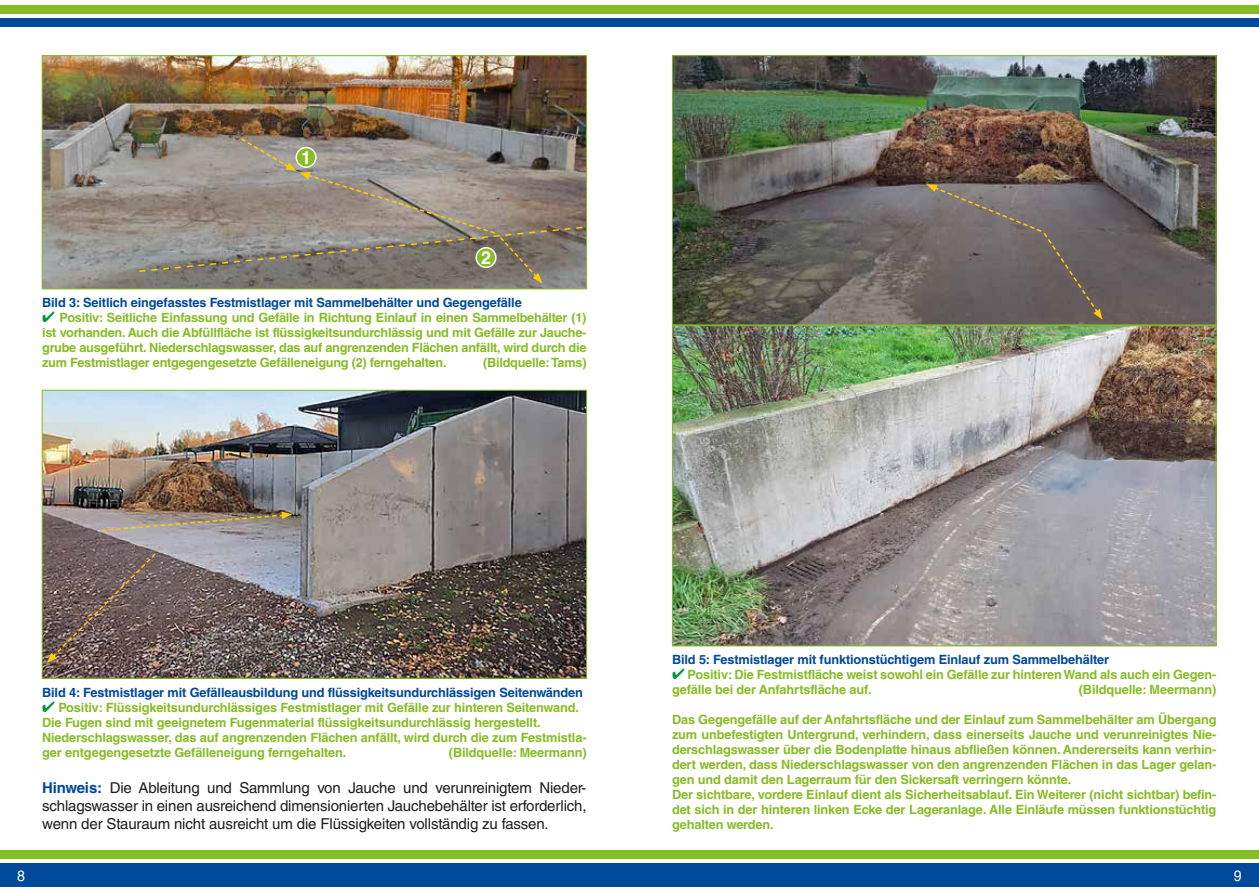
<style>
.page{position:relative;width:1259px;height:893px;background:#fff}
.page>*{position:absolute;margin:0;border:0;box-sizing:border-box;transform-origin:0 0}
.t1{font:700 18px "Helvetica LT Std";color:#fff}
.t2{font:15px/18px "Helvetica LT Std";letter-spacing:-.01em;color:#1d1d1b;text-align:justify}
.t3{font:15px "Helvetica LT Std";color:#fff;scale:.95 1}
.t4{font:700 12.75px/15px "Helvetica LT Std";letter-spacing:-.01em;color:#86bc25}
.t5{font:700 12.75px "Helvetica LT Std";letter-spacing:-.01em;color:#00489a}
.s1{color:#009641}
.s2{font-weight:700;color:#00489a}
</style>
<div class="page">
<div style="left:0;top:864px;width:1259px;height:23px;background:#00489a"></div>
<div style="left:0;top:850px;width:1259px;height:8px;background:#86bc25"></div>
<div style="left:0;top:18px;width:1259px;height:9px;background:#00489a"></div>
<div style="left:0;top:6px;width:1259px;height:8px;background:#86bc25"></div>
<img style="left:44px;top:57px;width:541px;height:230px">
<div style="left:42px;top:55px;width:545px;height:234px;border:1px solid #86bc25"></div>
<svg style="left:138px;top:137px;width:446px;height:146px;background:#908880"></svg>
<div style="left:296px;top:148px;width:20px;height:19px;background:#86bc25;border-radius:50%"></div>
<div style="left:295px;top:147px;width:22px;height:21px;border:2px solid #fff;border-radius:50%"></div>
<div style="left:476px;top:248px;width:20px;height:19px;background:#86bc25;border-radius:50%"></div>
<div style="left:475px;top:247px;width:21px;height:21px;border:2px solid #fff;border-radius:50%"></div>
<img style="left:44px;top:392px;width:541px;height:285px">
<div style="left:42px;top:390px;width:545px;height:289px;border:1px solid #86bc25"></div>
<svg style="left:100px;top:511px;width:192px;height:21px;background:#9e9287"></svg>
<svg style="left:47px;top:552px;width:110px;height:111px;background:#725f5b"></svg>
<img style="left:674px;top:57px;width:540px;height:587px">
<div style="left:672px;top:55px;width:544px;height:270px;border:1px solid #86bc25"></div>
<svg style="left:926px;top:184px;width:176px;height:136px;background:#706868"></svg>
<h1 class="t1" style="left:301px;top:147px;width:12px">1</h1>
<h1 class="t1" style="left:481px;top:247px;width:12px">2</h1>
<p class="t5" style="left:42px;top:295px;width:481px">Bild 3: Seitlich eingefasstes Festmistlager mit Sammelbehälter und Gegengefälle</p>
<p class="t4" style="left:42px;top:310px;width:546px;text-align:justify"><span class="s1">✔</span> Positiv: Seitliche Einfassung und Gefälle in Richtung Einlauf in einen Sammelbehälter (1) ist vorhanden. Auch die Abfüllfläche ist flüssigkeitsundurchlässig und mit Gefälle zur Jauche&shy;grube ausgeführt. Niederschlagswasser, das auf angrenzenden Flächen anfällt, wird durch die zum Festmistlager entgegengesetzte Gefälleneigung (2) ferngehalten.</p>
<p class="t4" style="left:483px;top:355px;width:105px">(Bildquelle: Tams)</p>
<p class="t5" style="left:42px;top:685px;width:542px">Bild 4: Festmistlager mit Gefälleausbildung und flüssigkeitsundurchlässigen Seitenwänden</p>
<p class="t4" style="left:42px;top:700px;width:546px"><span class="s1">✔</span> Positiv: Flüssigkeitsundurchlässiges Festmistlager mit Gefälle zur hinteren Seitenwand.<br>Die Fugen sind mit geeignetem Fugenmaterial flüssigkeitsundurchlässig hergestellt.<br>Niederschlagswasser, das auf angrenzenden Flächen anfällt, wird durch die zum Festmistla&shy;ger entgegengesetzte Gefälleneigung ferngehalten.</p>
<p class="t4" style="left:449px;top:745px;width:139px">(Bildquelle: Meermann)</p>
<p class="t2" style="left:42px;top:779px;width:546px"><span class="s2">Hinweis:</span> Die Ableitung und Sammlung von Jauche und verunreinigtem Nieder&shy;schlagswasser in einen ausreichend dimensionierten Jauchebehälter ist erforderlich, wenn der Stauraum nicht ausreicht um die Flüssigkeiten vollständig zu fassen.</p>
<p class="t5" style="left:672px;top:652px;width:438px">Bild 5: Festmistlager mit funktionstüchtigem Einlauf zum Sammelbehälter</p>
<p class="t4" style="left:672px;top:667px;width:546px"><span class="s1">✔</span> Positiv: Die Festmistfläche weist sowohl ein Gefälle zur hinteren Wand als auch ein Gegen&shy;gefälle bei der Anfahrtsfläche auf.</p>
<p class="t4" style="left:1078px;top:682px;width:139px">(Bildquelle: Meermann)</p>
<p class="t4" style="left:672px;top:712px;width:546px">Das Gegengefälle auf der Anfahrtsfläche und der Einlauf zum Sammelbehälter am Übergang zum unbefestigten Untergrund, verhindern, dass einerseits Jauche und verunreinigtes Nie&shy;derschlagswasser über die Bodenplatte hinaus abfließen können. Andererseits kann verhin&shy;dert werden, dass Niederschlagswasser von den angrenzenden Flächen in das Lager gelan&shy;gen und damit den Lagerraum für den Sickersaft verringern könnte.<br>Der sichtbare, vordere Einlauf dient als Sicherheitsablauf. Ein Weiterer (nicht sichtbar) befin&shy;det sich in der hinteren linken Ecke der Lageranlage. Alle Einläufe müssen funktionstüchtig gehalten werden.</p>
<p class="t3" style="left:17px;top:867px;width:10px">8</p>
<p class="t3" style="left:1233px;top:867px;width:10px">9</p>
</div>
